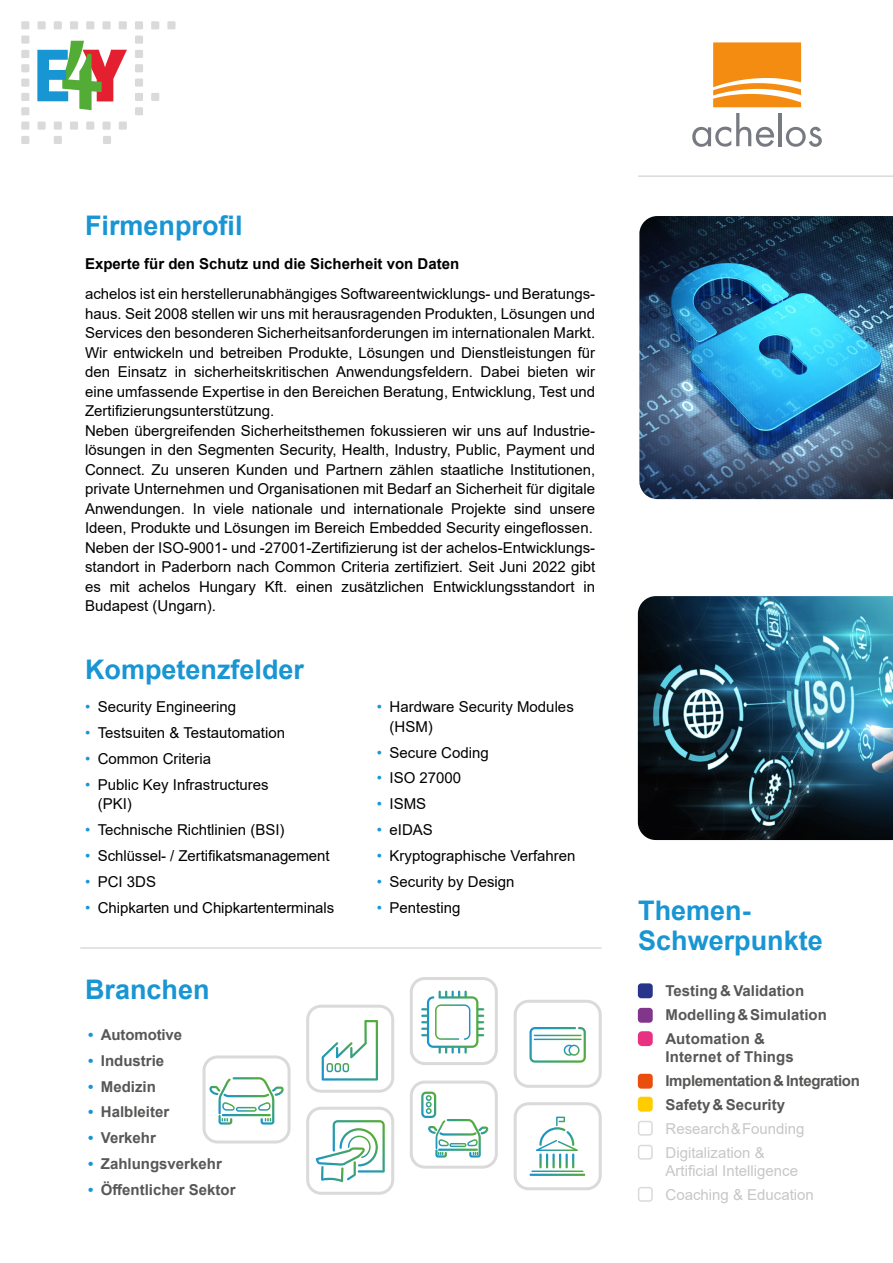
<style>
.page{position:relative;width:893px;height:1263px;background:#fff}
.page>*{position:absolute;margin:0;border:0;box-sizing:border-box;transform-origin:0 0}
.t1{font:700 27px/30px "Arial";color:#1895d3}
.t2{font:15px/19.5px "Arial";color:#000}
.t3{font:700 15px/24px "Arial";color:#575756}
.t4{font:15px/24px "Arial";color:#c7c7c7}
.t5{font:700 15px "Arial";color:#000}
.s1{color:#1b95d3}
.s2{color:#1895d3}
</style>
<div class="page">
<img style="left:639px;top:216px;width:254px;height:283px">
<img style="left:638px;top:596px;width:255px;height:244px">
<div style="left:21px;top:107px;width:8px;height:8px;background:#dadada"></div>
<div style="left:21px;top:122px;width:8px;height:8px;background:#dadada"></div>
<div style="left:21px;top:136px;width:8px;height:8px;background:#dadada"></div>
<div style="left:21px;top:93px;width:8px;height:8px;background:#dadada"></div>
<div style="left:21px;top:79px;width:8px;height:8px;background:#dadada"></div>
<div style="left:21px;top:21px;width:8px;height:8px;background:#dadada"></div>
<div style="left:21px;top:50px;width:8px;height:8px;background:#dadada"></div>
<div style="left:21px;top:36px;width:8px;height:8px;background:#dadada"></div>
<div style="left:21px;top:64px;width:8px;height:8px;background:#dadada"></div>
<div style="left:38px;top:21px;width:8px;height:8px;background:#dadada"></div>
<div style="left:119px;top:21px;width:8px;height:8px;background:#dadada"></div>
<div style="left:54px;top:122px;width:8px;height:8px;background:#dadada"></div>
<div style="left:70px;top:122px;width:8px;height:8px;background:#dadada"></div>
<div style="left:86px;top:122px;width:8px;height:8px;background:#dadada"></div>
<div style="left:102px;top:122px;width:9px;height:8px;background:#dadada"></div>
<div style="left:119px;top:122px;width:8px;height:8px;background:#dadada"></div>
<div style="left:54px;top:136px;width:8px;height:8px;background:#dadada"></div>
<div style="left:103px;top:136px;width:8px;height:8px;background:#dadada"></div>
<div style="left:38px;top:122px;width:8px;height:8px;background:#dadada"></div>
<div style="left:135px;top:93px;width:8px;height:8px;background:#dadada"></div>
<div style="left:151px;top:93px;width:8px;height:8px;background:#dadada"></div>
<div style="left:54px;top:21px;width:8px;height:8px;background:#dadada"></div>
<div style="left:70px;top:21px;width:8px;height:8px;background:#dadada"></div>
<div style="left:86px;top:21px;width:8px;height:8px;background:#dadada"></div>
<div style="left:135px;top:21px;width:8px;height:8px;background:#dadada"></div>
<div style="left:151px;top:21px;width:8px;height:8px;background:#dadada"></div>
<div style="left:167px;top:21px;width:9px;height:8px;background:#dadada"></div>
<div style="left:135px;top:50px;width:8px;height:8px;background:#dadada"></div>
<div style="left:135px;top:64px;width:8px;height:8px;background:#dadada"></div>
<div style="left:135px;top:36px;width:8px;height:8px;background:#dadada"></div>
<div style="left:102px;top:21px;width:9px;height:8px;background:#dadada"></div>
<div style="left:135px;top:107px;width:8px;height:8px;background:#dadada"></div>
<div style="left:135px;top:79px;width:8px;height:8px;background:#dadada"></div>
<svg style="left:37px;top:41px;width:90px;height:69px"></svg>
<hr style="left:639px;top:175px;width:254px;height:2px;background:#dadada">
<div style="left:638px;top:983px;width:15px;height:15px;background:#28348b;border-radius:3px"></div>
<div style="left:638px;top:1008px;width:15px;height:15px;background:#82368b;border-radius:3px"></div>
<div style="left:638px;top:1031px;width:15px;height:15px;background:#e83181;border-radius:4px"></div>
<div style="left:638px;top:1074px;width:15px;height:15px;background:#e94e0f;border-radius:3px"></div>
<div style="left:638px;top:1097px;width:15px;height:14px;background:#fc0;border-radius:3px"></div>
<div style="left:638px;top:1121px;width:15px;height:14px;border:2px solid #dadada;border-radius:3px"></div>
<div style="left:638px;top:1145px;width:15px;height:15px;border:2px solid #dadada;border-radius:3px"></div>
<div style="left:638px;top:1187px;width:15px;height:15px;border:2px solid #dadada;border-radius:3px"></div>
<hr style="left:81px;top:947px;width:520px;height:2px;background:#dadada">
<div style="left:306px;top:1107px;width:88px;height:88px;border:3px solid #dadada;border-radius:13px"></div>
<div style="left:203px;top:1055px;width:88px;height:88px;border:3px solid #dadada;border-radius:13px"></div>
<div style="left:306px;top:1005px;width:88px;height:88px;border:3px solid #dadada;border-radius:13px"></div>
<div style="left:514px;top:1000px;width:88px;height:88px;border:3px solid #dadada;border-radius:13px"></div>
<div style="left:410px;top:1080px;width:88px;height:88px;border:3px solid #dadada;border-radius:13px"></div>
<div style="left:410px;top:977px;width:88px;height:88px;border:3px solid #dadada;border-radius:13px"></div>
<div style="left:514px;top:1102px;width:88px;height:88px;border:3px solid #dadada;border-radius:13px"></div>
<svg style="left:209px;top:1077px;width:75px;height:47px"></svg>
<svg style="left:322px;top:1020px;width:56px;height:60px"></svg>
<svg style="left:316px;top:1120px;width:69px;height:62px"></svg>
<svg style="left:421px;top:1091px;width:67px;height:66px"></svg>
<svg style="left:421px;top:990px;width:63px;height:63px"></svg>
<svg style="left:529px;top:1027px;width:57px;height:36px"></svg>
<svg style="left:529px;top:1174px;width:56px;height:2px"></svg>
<svg style="left:531px;top:1170px;width:52px;height:2px"></svg>
<svg style="left:536px;top:1116px;width:42px;height:52px"></svg>
<svg style="left:692px;top:113px;width:82px;height:34px"></svg>
<hr style="left:778px;top:113px;width:3px;height:33px;background:#787a82">
<svg style="left:786px;top:127px;width:36px;height:20px"></svg>
<svg style="left:713px;top:42px;width:88px;height:65px;background:#f69e38"></svg>
<h1 class="t1" style="left:85px;top:211px;width:159px">Firmenprofil</h1>
<p class="t5" style="left:85px;top:253px;width:376px">Experte für den Schutz und die Sicherheit von Daten</p>
<p class="t2" style="left:85px;top:284px;width:512px">achelos ist ein herstellerunabhängiges Softwareentwicklungs- und Beratungs&shy;haus. Seit 2008 stellen wir uns mit herausragenden Produkten, Lösungen und Services den besonderen Sicherheitsanforderungen im internationalen Markt.<br>Wir entwickeln und betreiben Produkte, Lösungen und Dienstleistungen für den Einsatz in sicherheitskritischen Anwendungsfeldern. Dabei bieten wir eine umfassende Expertise in den Bereichen Beratung, Entwicklung, Test und Zertifizierungsunterstützung.<br>Neben übergreifenden Sicherheitsthemen fokussieren wir uns auf Industrie&shy;lösungen in den Segmenten Security, Health, Industry, Public, Payment und Connect. Zu unseren Kunden und Partnern zählen staatliche Institutionen, private Unternehmen und Organisationen mit Bedarf an Sicherheit für digitale Anwendungen. In viele nationale und internationale Projekte sind unsere Ideen, Produkte und Lösungen im Bereich Embedded Security eingeflossen.<br>Neben der ISO-9001- und -27001-Zertifizierung ist der achelos-Entwicklungs&shy;standort in Paderborn nach Common Criteria zertifiziert. Seit Juni 2022 gibt es mit achelos Hungary Kft. einen zusätzlichen Entwicklungsstandort in Budapest (Ungarn).</p>
<h1 class="t1" style="left:85px;top:655px;width:221px">Kompetenzfelder</h1>
<p class="t2" style="left:85px;top:697px;width:153px"><span class="s1">•</span> Security Engineering</p>
<p class="t2" style="left:85px;top:723px;width:202px"><span class="s1">•</span> Testsuiten &amp; Testautomation</p>
<p class="t2" style="left:85px;top:749px;width:128px"><span class="s1">•</span> Common Criteria</p>
<p class="t2" style="left:98px;top:775px;width:172px;text-indent:-13px"><span class="s1">•</span> Public Key Infrastructures (PKI)</p>
<p class="t2" style="left:85px;top:820px;width:201px"><span class="s1">•</span> Technische Richtlinien (BSI)</p>
<p class="t2" style="left:85px;top:846px;width:246px"><span class="s1">•</span> Schlüssel- / Zertifikatsmanagement</p>
<p class="t2" style="left:85px;top:872px;width:73px"><span class="s1">•</span> PCI 3DS</p>
<p class="t2" style="left:85px;top:898px;width:251px"><span class="s1">•</span> Chipkarten und Chipkartenterminals</p>
<h1 class="t1" style="left:85px;top:974px;width:126px">Branchen</h1>
<p class="t3" style="left:88px;top:1023px;width:95px"><span class="s2">•</span> Automotive</p>
<p class="t3" style="left:88px;top:1048px;width:78px"><span class="s2">•</span> Industrie</p>
<p class="t3" style="left:88px;top:1074px;width:69px"><span class="s2">•</span> Medizin</p>
<p class="t3" style="left:88px;top:1100px;width:83px"><span class="s2">•</span> Halbleiter</p>
<p class="t3" style="left:88px;top:1126px;width:69px"><span class="s2">•</span> Verkehr</p>
<p class="t3" style="left:88px;top:1152px;width:135px"><span class="s2">•</span> Zahlungsverkehr</p>
<p class="t3" style="left:88px;top:1178px;width:149px"><span class="s2">•</span> Öffentlicher Sektor</p>
<p class="t2" style="left:390px;top:697px;width:186px;text-indent:-13px"><span class="s1">•</span> Hardware Security Modules (HSM)</p>
<p class="t2" style="left:377px;top:742px;width:113px"><span class="s1">•</span> Secure Coding</p>
<p class="t2" style="left:377px;top:768px;width:86px"><span class="s1">•</span> ISO 27000</p>
<p class="t2" style="left:377px;top:794px;width:51px"><span class="s1">•</span> ISMS</p>
<p class="t2" style="left:377px;top:820px;width:58px"><span class="s1">•</span> eIDAS</p>
<p class="t2" style="left:377px;top:846px;width:200px"><span class="s1">•</span> Kryptographische Verfahren</p>
<p class="t2" style="left:377px;top:872px;width:139px"><span class="s1">•</span> Security by Design</p>
<p class="t2" style="left:377px;top:898px;width:85px"><span class="s1">•</span> Pentesting</p>
<h1 class="t1" style="left:638px;top:896px;width:186px">Themen-<br>Schwerpunkte</h1>
<p class="t3" style="left:665px;top:978px;width:163px">Testing &amp; Validation<br>Modelling &amp;Simulation<br>Automation &amp;</p>
<p class="t3" style="left:665px;top:1044px;width:196px">Internet of Things<br>Implementation &amp; Integration<br>Safety &amp; Security</p>
<p class="t4" style="left:665px;top:1116px;width:141px">Research&amp;Founding<br>Digitalization &amp;</p>
<p class="t4" style="left:665px;top:1158px;width:150px">Artificial Intelligence<br>Coaching &amp; Education</p>
</div>
